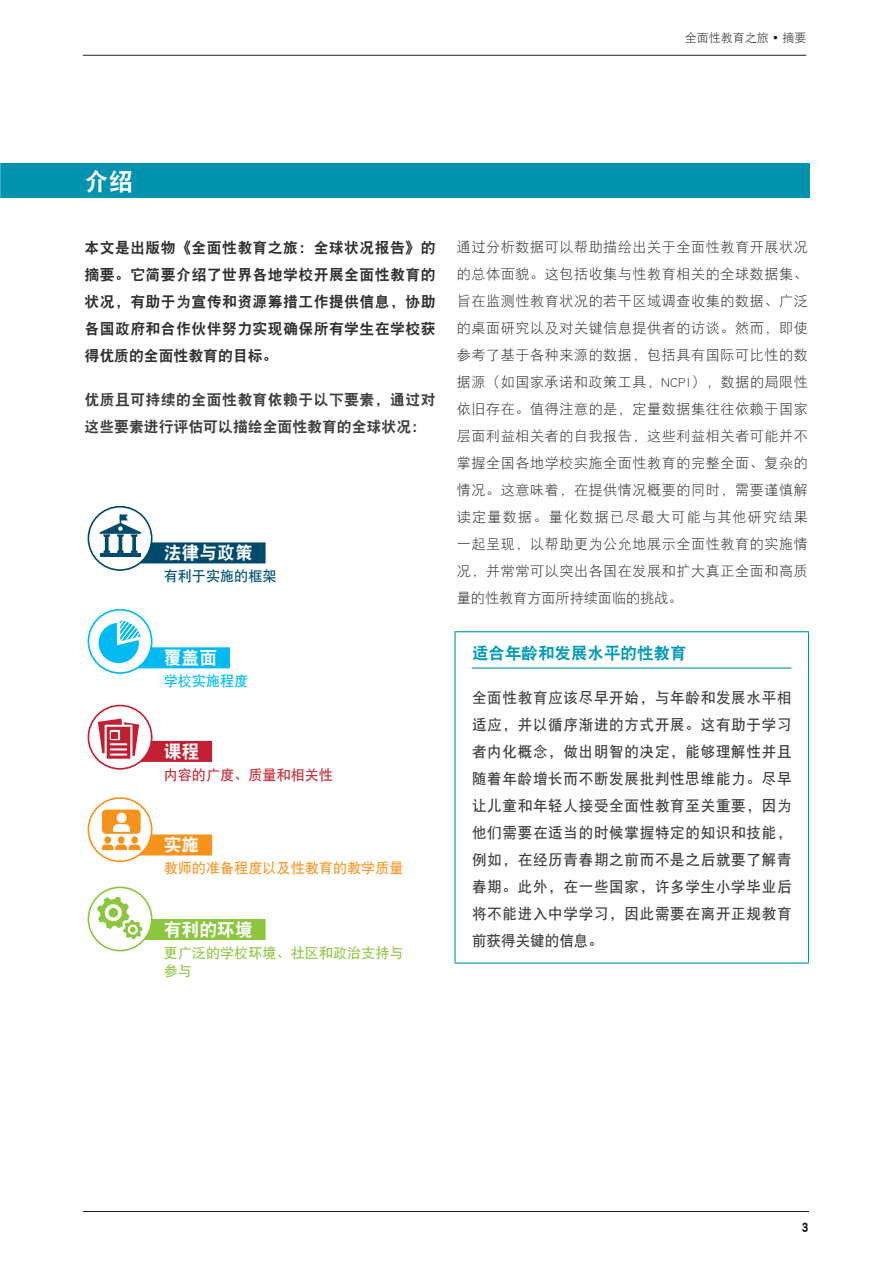
<style>
.page{position:relative;width:893px;height:1263px;background:#fff}
.page>*{position:absolute;margin:0;border:0;box-sizing:border-box;transform-origin:0 0}
.Titre{font:24px "DFP Hei W9";color:#fff}
.p3_Fig_1{font:18px "DFP Hei W9";color:#fff}
.BOX_1_Head{font:16.5px "DFP Hei W9";color:#009ab6}
.BOX_1_text{font:15px/27px "DFP Hei W7";letter-spacing:.05em;color:#3e3e3f;text-align:justify}
.TEXTE{font:15px/27px "DFP Hei W9";letter-spacing:.03em;color:#312f30;text-align:justify}
.TEXTE-2{font:15px/27px "DFP Hei W9";color:#3e3e3f}
.t1{font:15px "DFP Hei W9";color:#231f20}
.TEXTE-3{font:14.25px/27px "DFP Hei W3";letter-spacing:.04em;color:#312f30;text-align:justify}
.t2{font:14.25px/18px "DFP Hei W7";color:#91c846}
.t3{font:14.25px "DFP Hei W7";color:#f79827}
.t4{font:14.25px "DFP Hei W7";color:#c52c38}
.p3_Fig_2{font:14.25px "DFP Hei W7";color:#005273}
.t5{font:14.25px "DFP Hei W7";color:#00bcf1}
.t6{font:12px "DFP Hei W3";color:#231f20}
</style>
<div class="page">
<hr style="left:83px;top:55px;width:723px;height:1px;background:#231f20">
<hr style="left:83px;top:1211px;width:726px;height:1px;background:#231f20">
<div style="left:0;top:163px;width:809px;height:34px;background:#0093b0"></div>
<hr style="left:454px;top:631px;width:355px;height:1px;background:#0093b0">
<hr style="left:454px;top:632px;width:2px;height:330px;background:#0093b0">
<hr style="left:808px;top:632px;width:1px;height:330px;background:#0093b0">
<hr style="left:454px;top:962px;width:355px;height:1px;background:#0093b0">
<hr style="left:472px;top:667px;width:319px;height:2px;background:#0093b0">
<div style="left:113px;top:542px;width:153px;height:21px;background:#004b6c"></div>
<div style="left:113px;top:647px;width:117px;height:21px;background:#00baf1"></div>
<div style="left:113px;top:741px;width:99px;height:21px;background:#c21f32"></div>
<div style="left:113px;top:834px;width:99px;height:21px;background:#f7931d"></div>
<div style="left:113px;top:919px;width:153px;height:21px;background:#8bc63e"></div>
<svg style="left:88px;top:798px;width:64px;height:63px"></svg>
<div style="left:88px;top:797px;width:65px;height:65px;border:2px solid #f7931d;border-radius:50%"></div>
<div style="left:118px;top:836px;width:7px;height:8px;background:#f7931d;border-radius:50%"></div>
<div style="left:131px;top:836px;width:7px;height:8px;background:#f7931d;border-radius:50%"></div>
<div style="left:104px;top:836px;width:7px;height:8px;background:#f7931d;border-radius:50%"></div>
<svg style="left:102px;top:844px;width:38px;height:6px"></svg>
<svg style="left:102px;top:810px;width:39px;height:24px"></svg>
<div style="left:88px;top:705px;width:64px;height:64px;background:#fff;border-radius:50%"></div>
<div style="left:88px;top:705px;width:65px;height:65px;border:2px solid #c21f32;border-radius:50%"></div>
<svg style="left:98px;top:718px;width:41px;height:41px"></svg>
<svg style="left:88px;top:507px;width:64px;height:63px"></svg>
<div style="left:88px;top:506px;width:65px;height:65px;border:2px solid #004b6c;border-radius:50%"></div>
<hr style="left:100px;top:553px;width:40px;height:2px;background:#004b6c">
<hr style="left:100px;top:556px;width:40px;height:1px;background:#004b6c">
<svg style="left:100px;top:514px;width:41px;height:39px"></svg>
<svg style="left:88px;top:610px;width:64px;height:63px"></svg>
<div style="left:88px;top:609px;width:65px;height:65px;border:2px solid #00baf1;border-radius:50%"></div>
<svg style="left:99px;top:619px;width:43px;height:44px"></svg>
<svg style="left:88px;top:887px;width:64px;height:64px"></svg>
<div style="left:88px;top:886px;width:65px;height:65px;border:2px solid #8bc63e;border-radius:50%"></div>
<svg style="left:97px;top:897px;width:45px;height:42px"></svg>
<p class="t6" style="left:685px;top:32px;width:123px">全面性教育之旅 • 摘要</p>
<p class="Titre" style="left:85px;top:169px;width:49px">介绍</p>
<p class="TEXTE" style="left:85px;top:234px;width:353px">本文是出版物《全面性教育之旅：全球状况报告》的摘要。它简要介绍了世界各地学校开展全面性教育的状况，有助于为宣传和资源筹措工作提供信息，协助各国政府和合作伙伴努力实现确保所有学生在学校获得优质的全面性教育的目标。</p>
<p class="TEXTE-2" style="left:85px;top:386px;width:353px">优质且可持续的全面性教育依赖于以下要素，通过对这些要素进行评估可以描绘全面性教育的全球状况：</p>
<p class="p3_Fig_1" style="left:164px;top:544px;width:91px">法律与政策</p>
<p class="p3_Fig_2" style="left:164px;top:569px;width:114px">有利于实施的框架</p>
<p class="p3_Fig_1" style="left:164px;top:649px;width:55px">覆盖面</p>
<p class="t5" style="left:164px;top:674px;width:86px">学校实施程度</p>
<p class="p3_Fig_1" style="left:164px;top:742px;width:37px">课程</p>
<p class="t4" style="left:164px;top:768px;width:171px">内容的广度、质量和相关性</p>
<p class="p3_Fig_1" style="left:164px;top:836px;width:37px">实施</p>
<p class="t3" style="left:164px;top:861px;width:241px">教师的准备程度以及性教育的教学质量</p>
<p class="p3_Fig_1" style="left:164px;top:920px;width:91px">有利的环境</p>
<p class="t2" style="left:164px;top:944px;width:241px">更广泛的学校环境、社区和政治支持与参与</p>
<p class="TEXTE-3" style="left:457px;top:234px;width:353px">通过分析数据可以帮助描绘出关于全面性教育开展状况的总体面貌。这包括收集与性教育相关的全球数据集、旨在监测性教育状况的若干区域调查收集的数据、广泛的桌面研究以及对关键信息提供者的访谈。然而，即使参考了基于各种来源的数据，包括具有国际可比性的数据源（如国家承诺和政策工具，NCPI），数据的局限性依旧存在。值得注意的是，定量数据集往往依赖于国家层面利益相关者的自我报告，这些利益相关者可能并不掌握全国各地学校实施全面性教育的完整全面、复杂的情况。这意味着，在提供情况概要的同时，需要谨慎解读定量数据。量化数据已尽最大可能与其他研究结果一起呈现，以帮助更为公允地展示全面性教育的实施情况，并常常可以突出各国在发展和扩大真正全面和高质量的性教育方面所持续面临的挑战。</p>
<p class="BOX_1_Head" style="left:472px;top:645px;width:216px">适合年龄和发展水平的性教育</p>
<p class="BOX_1_text" style="left:472px;top:684px;width:321px">全面性教育应该尽早开始，与年龄和发展水平相适应，并以循序渐进的方式开展。这有助于学习者内化概念，做出明智的决定，能够理解性并且随着年龄增长而不断发展批判性思维能力。尽早让儿童和年轻人接受全面性教育至关重要，因为他们需要在适当的时候掌握特定的知识和技能，例如，在经历青春期之前而不是之后就要了解青春期。此外，在一些国家，许多学生小学毕业后将不能进入中学学习，因此需要在离开正规教育前获得关键的信息。</p>
<p class="t1" style="left:801px;top:1219px;width:9px">3</p>
</div>
